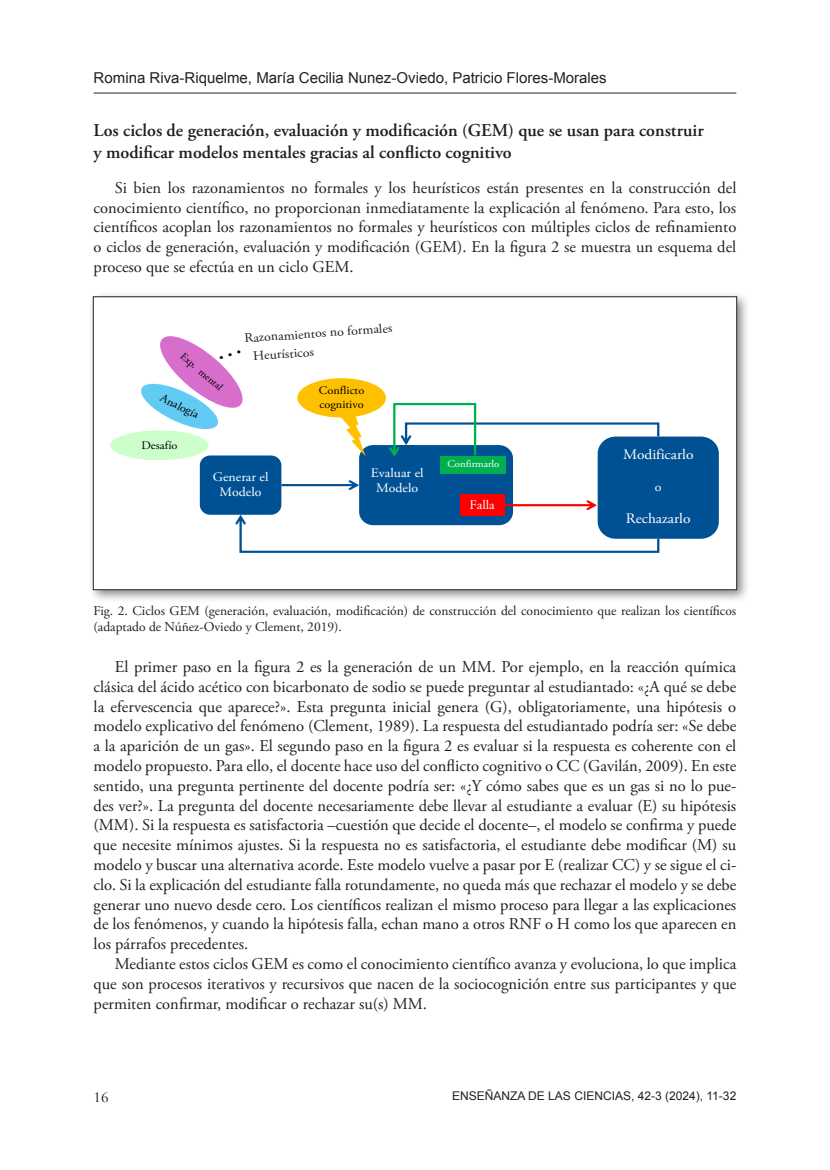
<style>
.page{position:relative;width:830px;height:1170px;background:#fff}
.page>*{position:absolute;margin:0;border:0;box-sizing:border-box;transform-origin:0 0}
.subsub{font:600 18px/21.6px "Adobe Garamond Pro";color:#231f20}
.Cuerpo{font:16.5px/19.8px "Adobe Garamond Pro";color:#231f20;text-align:justify}
.t1{font:16.5px "Perpetua";color:#231f20}
.t2{font:15px "Arial";color:#231f20}
.t3{font:14.4px "Adobe Garamond Pro";color:#fff;scale:1.06 1}
.pie_foto{font:13.5px/16.2px "Adobe Garamond Pro";color:#231f20}
.t4{font:13.05px/15.3px "Adobe Garamond Pro";color:#fff;text-align:center;scale:1.06 1}
.t5{font:13.05px/18.5px "Adobe Garamond Pro";color:#1a2029;scale:1.06 1}
.t6{font:12px "Arial";color:#231f20}
.t7{font:11.7px "Adobe Garamond Pro";color:#000;scale:1.04 1}
.t8{font:11.55px/13.6px "Adobe Garamond Pro";color:#000;scale:1.06 1}
.t9{font:10.35px "Adobe Garamond Pro";color:#000}
.t10{font:10.05px "Adobe Garamond Pro";color:#fff;scale:1.06 1}
</style>
<div class="page">
<hr style="left:94px;top:93px;width:642px;height:1px;background:#231f20">
<div style="left:88px;top:292px;width:661px;height:311px;background:#231f20;opacity:.53"></div>
<div style="left:93px;top:297px;width:643px;height:292px;background:#fff"></div>
<div style="left:359px;top:445px;width:153px;height:80px;background:#005194;border-radius:14px"></div>
<div style="left:597px;top:436px;width:121px;height:102px;background:#005194;border-radius:18px"></div>
<div style="left:459px;top:494px;width:45px;height:21px;background:#f00"></div>
<div style="left:440px;top:456px;width:66px;height:17px;background:#00b050"></div>
<svg style="left:389px;top:403px;width:270px;height:54px"></svg>
<svg style="left:235px;top:500px;width:424px;height:53px"></svg>
<div style="left:200px;top:455px;width:81px;height:59px;background:#005194;border-radius:10px"></div>
<svg style="left:281px;top:480px;width:78px;height:10px"></svg>
<svg style="left:341px;top:414px;width:24px;height:42px"></svg>
<div style="left:297px;top:378px;width:89px;height:39px;background:#ffc000;border-radius:50%"></div>
<div style="left:110px;top:430px;width:98px;height:30px;background:#cfc;border-radius:50%"></div>
<div style="left:399px;top:445px;width:13px;height:10px;background:#005194"></div>
<svg style="left:138px;top:336px;width:105px;height:96px"></svg>
<p class="t2" style="left:94px;top:68px;width:514px">Romina Riva-Riquelme, María Cecilia Nunez-Oviedo, Patricio Flores-Morales</p>
<p class="subsub" style="left:94px;top:120px;width:611px">Los ciclos de generación, evaluación y modificación (GEM) que se usan para construir y modificar modelos mentales gracias al conflicto cognitivo</p>
<p class="Cuerpo" style="left:94px;top:178px;width:644px;text-indent:21px">Si bien los razonamientos no formales y los heurísticos están presentes en la construcción del conocimiento científico, no proporcionan inmediatamente la explicación al fenómeno. Para esto, los científicos acoplan los razonamientos no formales y heurísticos con múltiples ciclos de refinamiento o ciclos de generación, evaluación y modificación (GEM). En la figura 2 se muestra un esquema del proceso que se efectúa en un ciclo GEM.</p>
<p class="t9" style="left:186px;top:350px;width:53px;rotate:40deg">Exp. mental</p>
<p class="t7" style="left:164px;top:390px;width:41px;rotate:26deg">Analogía</p>
<p class="t8" style="left:141px;top:438px;width:36px">Desafío</p>
<p class="t5" style="left:251px;top:329px;width:134px;text-indent:-7px;rotate:-4deg">Razonamientos no formales<br>Heurísticos</p>
<p class="t8" style="left:319px;top:384px;width:44px">Conflicto cognitivo</p>
<p class="t4" style="left:212px;top:470px;width:54px">Generar el<br>Modelo</p>
<p class="t4" style="left:370px;top:466px;width:51px">Evaluar el<br>Modelo</p>
<p class="t10" style="left:447px;top:458px;width:51px">Confirmarlo</p>
<p class="t4" style="left:469px;top:497px;width:26px">Falla</p>
<p class="t3" style="left:622px;top:446px;width:68px">Modificarlo</p>
<p class="t4" style="left:654px;top:479px;width:8px">o</p>
<p class="t3" style="left:625px;top:510px;width:62px">Rechazarlo</p>
<p class="pie_foto" style="left:94px;top:602px;width:644px">Fig. 2. Ciclos GEM (generación, evaluación, modificación) de construcción del conocimiento que realizan los científicos (adaptado de Núñez-Oviedo y Clement, 2019).</p>
<p class="Cuerpo" style="left:94px;top:657px;width:644px;text-indent:21px">El primer paso en la figura 2 es la generación de un MM. Por ejemplo, en la reacción química clásica del ácido acético con bicarbonato de sodio se puede preguntar al estudiantado: «¿A qué se debe la efervescencia que aparece?». Esta pregunta inicial genera (G), obligatoriamente, una hipótesis o modelo explicativo del fenómeno (Clement, 1989). La respuesta del estudiantado podría ser: «Se debe a la aparición de un gas». El segundo paso en la figura 2 es evaluar si la respuesta es coherente con el modelo propuesto. Para ello, el docente hace uso del conflicto cognitivo o CC (Gavilán, 2009). En este sentido, una pregunta pertinente del docente podría ser: «¿Y cómo sabes que es un gas si no lo pue&shy;des ver?». La pregunta del docente necesariamente debe llevar al estudiante a evaluar (E) su hipótesis (MM). Si la respuesta es satisfactoria –cuestión que decide el docente–, el modelo se confirma y puede que necesite mínimos ajustes. Si la respuesta no es satisfactoria, el estudiante debe modificar (M) su modelo y buscar una alternativa acorde. Este modelo vuelve a pasar por E (realizar CC) y se sigue el ci&shy;clo. Si la explicación del estudiante falla rotundamente, no queda más que rechazar el modelo y se debe generar uno nuevo desde cero. Los científicos realizan el mismo proceso para llegar a las explicaciones de los fenómenos, y cuando la hipótesis falla, echan mano a otros RNF o H como los que aparecen en los párrafos precedentes.</p>
<p class="Cuerpo" style="left:94px;top:954px;width:644px;text-indent:21px">Mediante estos ciclos GEM es como el conocimiento científico avanza y evoluciona, lo que implica que son procesos iterativos y recursivos que nacen de la sociocognición entre sus participantes y que permiten confirmar, modificar o rechazar su(s) MM.</p>
<p class="t1" style="left:94px;top:1086px;width:17px">16</p>
<p class="t6" style="left:452px;top:1088px;width:285px">ENSEÑANZA DE LAS CIENCIAS, 42-3 (2024), 11-32</p>
</div>
